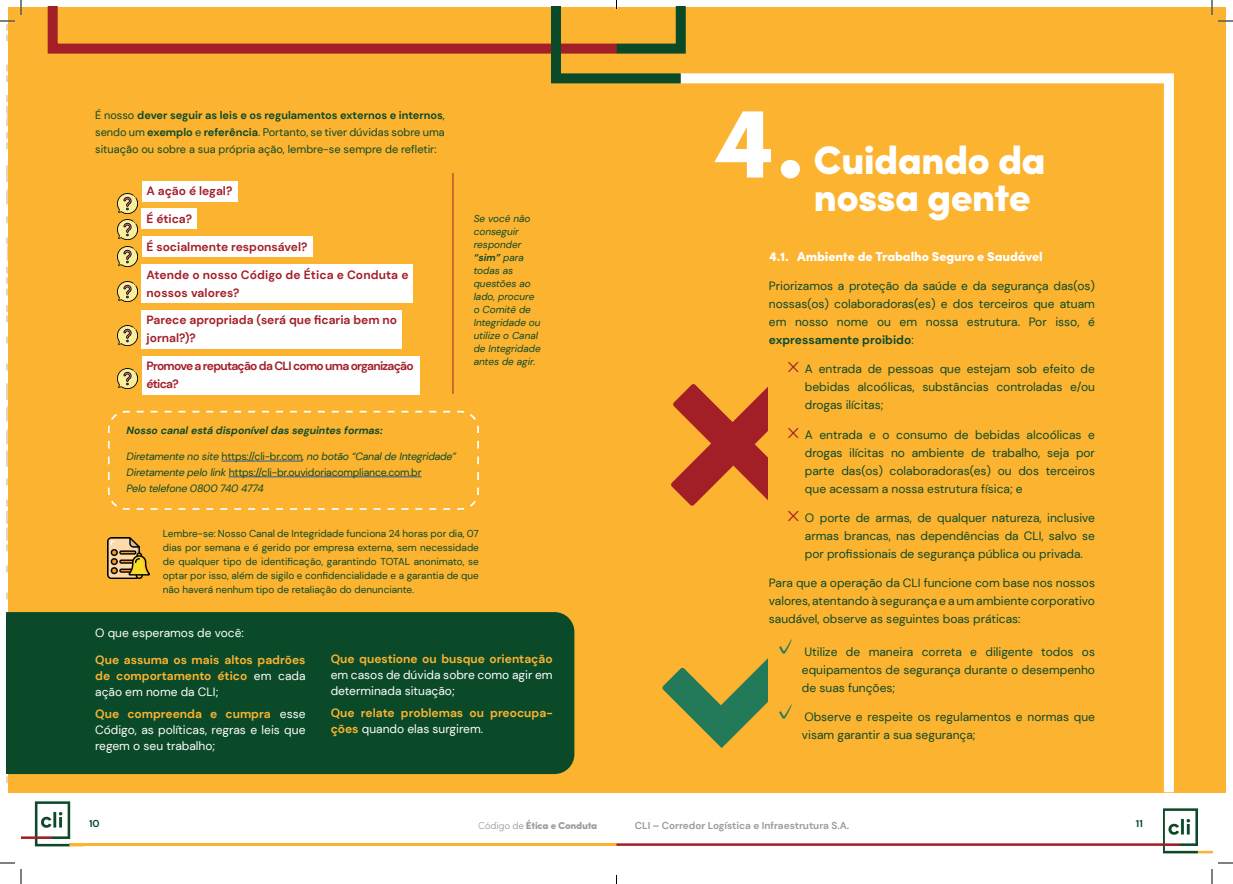
<style>
.page{position:relative;width:1233px;height:884px;background:#fff}
.page>*{position:absolute;margin:0;border:0;box-sizing:border-box;transform-origin:0 0}
.t1{font:900 100.7px "Sofia Pro";color:#fff}
.t2{font:900 40px "Sofia Pro";letter-spacing:-.025em;color:#e9d3b3}
.t3{font:900 40px/37px "Sofia Pro";letter-spacing:-.02em;color:#fff}
.t4{font:900 13px "Sofia Pro";letter-spacing:-.01em;color:#fff}
.t5{font:12px/18px "DM Sans";color:#0a4a29;text-align:justify}
.t6{font:700 12px/16px "DM Sans";color:#fcb330;text-align:justify}
.t7{font:12px/16px "DM Sans";color:#fff;text-align:justify}
.t8{font:700 12px/18px "DM Sans";color:#a31f28}
.t9{font:700 12px/18px "DM Sans";letter-spacing:-.06em;color:#a31f28}
.t10{font:11px/17px "DM Sans";color:#0a4a29;text-align:justify}
.t11{font:italic 10.5px/15.8px "DM Sans";letter-spacing:-.02em;color:#0a4a29}
.t12{font:italic 700 10.5px "DM Sans";color:#0a4a29}
.t13{font:10px/14px "DM Sans";color:#0a4a29;text-align:justify}
.t14{font:italic 10px/13px "DM Sans";color:#0a4a29}
.t15{font:700 10px "DM Sans";color:#9c9b9e}
.t16{font:900 10px "Sofia Pro";letter-spacing:-.02em;color:#9c9b9e}
.t17{font:700 10px "DM Sans";color:#0a4a29}
.s1{font-weight:700}
.s2{font-style:normal}
.s3{font-weight:400;color:#fff}
.s4{font-weight:700;color:#fcb330}
.s5{font-weight:300}
.s6{font-family:"Yu Gothic";font-size:24px;color:#227a59}
</style>
<div class="page">
<div style="left:8px;top:7px;width:1218px;height:785px;background:#fcb330"></div>
<img style="left:21px;top:801px;width:63px;height:46px">
<hr style="left:70px;top:843px;width:546px;height:3px;background:#fcb330">
<div style="left:7px;top:612px;width:567px;height:162px;background:#0a4a29"></div>
<div style="left:142px;top:181px;width:95px;height:20px;background:#fff"></div>
<div style="left:142px;top:209px;width:55px;height:20px;background:#fff"></div>
<div style="left:142px;top:236px;width:170px;height:21px;background:#fff"></div>
<div style="left:142px;top:264px;width:271px;height:39px;background:#fff"></div>
<div style="left:142px;top:310px;width:260px;height:39px;background:#fff"></div>
<div style="left:142px;top:356px;width:277px;height:38px;background:#fff"></div>
<hr style="left:452px;top:173px;width:1px;height:221px;background:#a31f28">
<svg style="left:107px;top:410px;width:372px;height:100px"></svg>
<img style="left:118px;top:193px;width:19px;height:20px">
<img style="left:118px;top:220px;width:19px;height:20px">
<img style="left:118px;top:246px;width:19px;height:20px">
<img style="left:118px;top:282px;width:19px;height:19px">
<img style="left:118px;top:326px;width:19px;height:20px">
<img style="left:118px;top:368px;width:19px;height:20px">
<img style="left:108px;top:538px;width:41px;height:41px">
<img style="left:1163px;top:808px;width:49px;height:46px">
<hr style="left:616px;top:843px;width:548px;height:3px;background:#a31f28">
<svg style="left:669px;top:73px;width:509px;height:720px"></svg>
<svg style="left:662px;top:617px;width:107px;height:131px"></svg>
<div style="left:769px;top:249px;width:326px;height:500px;background:#fcb330"></div>
<svg style="left:1218px;top:20px;width:15px;height:2px"></svg>
<svg style="left:1218px;top:862px;width:15px;height:2px"></svg>
<svg style="left:0;top:0;width:22px;height:22px"></svg>
<svg style="left:0;top:862px;width:22px;height:22px"></svg>
<svg style="left:1211px;top:0;width:1px;height:15px"></svg>
<svg style="left:1211px;top:869px;width:1px;height:15px"></svg>
<svg style="left:47px;top:0;width:644px;height:88px"></svg>
<svg style="left:671px;top:382px;width:98px;height:139px"></svg>
<h2 class="t2" style="left:-24px;top:787px;width:770px;rotate:-90deg">A QUEM E COMO ESSE CÓDIGO SE APLICA</h2>
<p class="t10" style="left:95px;top:106px;width:351px">É nosso <span class="s1">dever seguir as leis e os regulamentos externos e internos</span>, sendo um <span class="s1">exemplo</span> e <span class="s1">referência</span>. Portanto, se tiver dúvidas sobre uma situação ou sobre a sua própria ação, lembre-se sempre de refletir:</p>
<p class="t8" style="left:147px;top:182px;width:87px">A ação é legal?</p>
<p class="t8" style="left:147px;top:210px;width:47px">É ética?</p>
<p class="t8" style="left:147px;top:238px;width:162px">É socialmente responsável?</p>
<p class="t8" style="left:147px;top:265px;width:263px">Atende o nosso Código de Ética e Conduta e nossos valores?</p>
<p class="t8" style="left:147px;top:311px;width:252px">Parece apropriada (será que ficaria bem no jornal?)?</p>
<p class="t9" style="left:147px;top:357px;width:269px">Promove a reputação da CLI como uma organização ética?</p>
<p class="t12" style="left:127px;top:424px;width:258px">Nosso canal está disponível das seguintes formas:</p>
<p class="t11" style="left:127px;top:448px;width:331px">Diretamente no site <span class="s2">https://cli-br.com</span>, no botão “Canal de Integridade”<br>Diretamente pelo link <span class="s2">https://cli-br.ouvidoriacompliance.com.br<br></span>Pelo telefone 0800 740 4774</p>
<p class="t14" style="left:474px;top:211px;width:69px">Se você não conseguir responder <span class="s1">“sim”</span> para todas as questões ao lado, procure o Comitê de<br>Integridade ou utilize o Canal de Integridade antes de agir.</p>
<p class="t13" style="left:163px;top:526px;width:318px">Lembre-se: Nosso Canal de Integridade funciona 24 horas por dia, 07 dias por semana e é gerido por empresa externa, sem necessidade de qualquer tipo de identificação, garantindo TOTAL anonimato, se optar por isso, além de sigilo e confidencialidade e a garantia de que não haverá nenhum tipo de retaliação do denunciante.</p>
<p class="t7" style="left:95px;top:624px;width:150px">O que esperamos de você:</p>
<p class="t6" style="left:95px;top:652px;width:212px">Que assuma os mais altos padrões de comportamento ético <span class="s3">em cada ação em nome da CLI;</span></p>
<p class="t7" style="left:95px;top:705px;width:212px"><span class="s4">Que compreenda e cumpra</span> esse Código, as políticas, regras e leis que regem o seu trabalho;</p>
<p class="t6" style="left:331px;top:651px;width:223px">Que questione ou busque orientação</p>
<p class="t7" style="left:331px;top:667px;width:223px">em casos de dúvida sobre como agir em determinada situação;</p>
<p class="t6" style="left:331px;top:704px;width:223px">Que relate problemas ou preocupa&shy;ções <span class="s3">quando elas surgirem.</span></p>
<p class="t17" style="left:89px;top:817px;width:12px">10</p>
<p class="t16" style="left:478px;top:817px;width:120px"><span class="s5">Código de</span> Ética e Conduta</p>
<h1 class="t1" style="left:712px;top:63px;width:94px">4.</h1>
<h2 class="t3" style="left:813px;top:139px;width:234px">Cuidando da nossa gente</h2>
<p class="t4" style="left:769px;top:246px;width:275px">4.1. Ambiente de Trabalho Seguro e Saudável</p>
<p class="t5" style="left:769px;top:277px;width:328px">Priorizamos a proteção da saúde e da segurança das(os) nossas(os) colaboradoras(es) e dos terceiros que atuam em nosso nome ou em nossa estrutura. Por isso, é <span class="s1">expressamente proibido</span>:</p>
<p class="t5" style="left:805px;top:360px;width:291px">A entrada de pessoas que estejam sob efeito de bebidas alcoólicas, substâncias controladas e/ou drogas ilícitas;</p>
<p class="t5" style="left:805px;top:425px;width:292px">A entrada e o consumo de bebidas alcoólicas e drogas ilícitas no ambiente de trabalho, seja por parte das(os) colaboradoras(es) ou dos terceiros que acessam a nossa estrutura física; e</p>
<p class="t5" style="left:805px;top:509px;width:291px">O porte de armas, de qualquer natureza, inclusive armas brancas, nas dependências da CLI, salvo se por profissionais de segurança pública ou privada.</p>
<p class="t5" style="left:769px;top:574px;width:328px">Para que a operação da CLI funcione com base nos nossos valores, atentando à segurança e a um ambiente corporativo saudável, observe as seguintes boas práticas:</p>
<p class="t5" style="left:802px;top:642px;width:294px;text-indent:-28px"><span class="s6">✓</span> Utilize de maneira correta e diligente todos os equipamentos de segurança durante o desempenho de suas funções;</p>
<p class="t5" style="left:802px;top:708px;width:295px;text-indent:-28px"><span class="s6">✓</span> Observe e respeite os regulamentos e normas que visam garantir a sua segurança;</p>
<p class="t15" style="left:635px;top:819px;width:216px">CLI – Corredor Logística e Infraestrutura S.A.</p>
<p class="t17" style="left:1136px;top:817px;width:8px">11</p>
</div>
